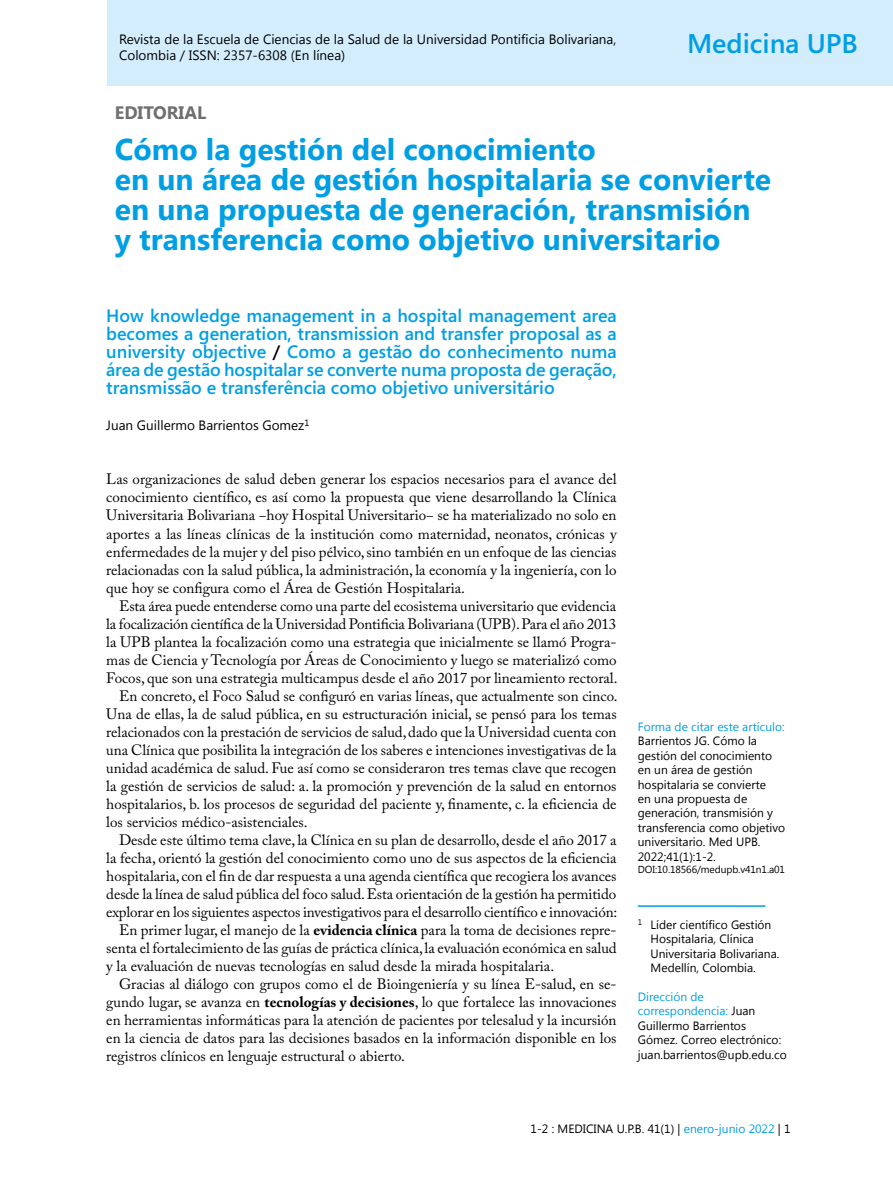
<style>
.page{position:relative;width:893px;height:1191px;background:#fff}
.page>*{position:absolute;margin:0;border:0;box-sizing:border-box;transform-origin:0 0}
.t1{font:700 30px/30px "Segoe UI";color:#009fe3}
.t2{font:600 27px "Segoe";color:#009fe3}
.t3{font:600 18px/18px "Segoe";color:#009fe3;text-align:justify}
.t4{font:700 18px "Segoe UI";color:#706f6f}
.t5{font:15px/18px "Adobe Caslon Pro";color:#000;text-align:justify}
.t6{font:13.5px/16.5px "Segoe UI";color:#000}
.t7{font:12px/14.4px "Segoe UI";color:#000}
.t8{font:12px "Segoe UI";color:#009fe3}
.t9{font:10.2px "Segoe UI";letter-spacing:-.01em;color:#000}
.s1{color:#000}
.s2{font-family:"Minion Pro"}
.s3{font-weight:700}
.s4{color:#009fe3}
</style>
<div class="page">
<div style="left:107px;top:0;width:786px;height:85px;background:#d4edfc"></div>
<hr style="left:638px;top:905px;width:127px;height:1px;background:#009fe3">
<p class="t6" style="left:119px;top:30px;width:499px">Revista de la Escuela de Ciencias de la Salud de la Universidad Pontificia Bolivariana,<br>Colombia / ISSN: 2357-6308 (En línea)</p>
<h2 class="t2" style="left:687px;top:28px;width:172px">Medicina UPB</h2>
<p class="t4" style="left:115px;top:100px;width:93px">EDITORIAL</p>
<h1 class="t1" style="left:115px;top:133px;width:658px">Cómo la gestión del conocimiento<br>en un área de gestión hospitalaria se convierte en una propuesta de generación, transmisión y transferencia como objetivo universitario</h1>
<p class="t3" style="left:106px;top:307px;width:512px">How knowledge management in a hospital management area becomes a generation, transmission and transfer proposal as a university objective <span class="s1">/</span> Como a gestão do conhecimento numa área de gestão hospitalar se converte numa proposta de geração, transmissão e transferência como objetivo universitário</p>
<p class="t6" style="left:106px;top:417px;width:205px">Juan Guillermo Barrientos Gomez<sup>1</sup></p>
<p class="t5" style="left:106px;top:470px;width:512px">Las organizaciones de salud deben generar los espacios necesarios para el avance del conocimiento científico, es así como la propuesta que viene desarrollando la Clínica Universitaria Bolivariana <span class="s2">–</span>hoy Hospital Universitario<span class="s2">–</span> se ha materializado no solo en aportes a las líneas clínicas de la institución como maternidad, neonatos, crónicas y enfermedades de la mujer y del piso pélvico, sino también en un enfoque de las ciencias relacionadas con la salud pública, la administración, la economía y la ingeniería, con lo que hoy se configura como el Área de Gestión Hospitalaria.</p>
<p class="t5" style="left:119px;top:596px;width:499px">Esta área puede entenderse como una parte del ecosistema universitario que evidencia</p>
<p class="t5" style="left:106px;top:614px;width:511px">la focalización científica de la Universidad Pontificia Bolivariana (UPB). Para el año 2013</p>
<p class="t5" style="left:106px;top:632px;width:512px">la UPB plantea la focalización como una estrategia que inicialmente se llamó Progra-</p>
<p class="t5" style="left:106px;top:650px;width:512px">mas de Ciencia y Tecnología por Áreas de Conocimiento y luego se materializó como</p>
<p class="t5" style="left:106px;top:668px;width:513px">Focos, que son una estrategia multicampus desde el año 2017 por lineamiento rectoral.</p>
<p class="t5" style="left:119px;top:686px;width:500px">En concreto, el Foco Salud se configuró en varias líneas, que actualmente son cinco.</p>
<p class="t5" style="left:106px;top:704px;width:512px">Una de ellas, la de salud pública, en su estructuración inicial, se pensó para los temas</p>
<p class="t5" style="left:106px;top:722px;width:512px">relacionados con la prestación de servicios de salud, dado que la Universidad cuenta con</p>
<p class="t5" style="left:106px;top:740px;width:512px">una Clínica que posibilita la integración de los saberes e intenciones investigativas de la</p>
<p class="t5" style="left:106px;top:758px;width:512px">unidad académica de salud. Fue así como se consideraron tres temas clave que recogen</p>
<p class="t5" style="left:106px;top:776px;width:512px">la gestión de servicios de salud: a. la promoción y prevención de la salud en entornos</p>
<p class="t5" style="left:106px;top:794px;width:512px">hospitalarios, b. los procesos de seguridad del paciente y, finamente, c. la eficiencia de</p>
<p class="t5" style="left:106px;top:812px;width:203px">los servicios médico-asistenciales.</p>
<p class="t5" style="left:119px;top:830px;width:499px">Desde este último tema clave, la Clínica en su plan de desarrollo, desde el año 2017 a</p>
<p class="t5" style="left:106px;top:848px;width:512px">la fecha, orientó la gestión del conocimiento como uno de sus aspectos de la eficiencia</p>
<p class="t5" style="left:106px;top:866px;width:512px">hospitalaria, con el fin de dar respuesta a una agenda científica que recogiera los avances</p>
<p class="t5" style="left:106px;top:884px;width:511px">desde la línea de salud pública del foco salud. Esta orientación de la gestión ha permitido</p>
<p class="t5" style="left:106px;top:902px;width:512px">explorar en los siguientes aspectos investigativos para el desarrollo científico e innovación:</p>
<p class="t5" style="left:119px;top:920px;width:499px">En primer lugar, el manejo de la <span class="s3">evidencia clínica</span> para la toma de decisiones repre-</p>
<p class="t5" style="left:106px;top:938px;width:512px">senta el fortalecimiento de las guías de práctica clínica, la evaluación económica en salud</p>
<p class="t5" style="left:106px;top:956px;width:449px">y la evaluación de nuevas tecnologías en salud desde la mirada hospitalaria.</p>
<p class="t5" style="left:119px;top:974px;width:499px">Gracias al diálogo con grupos como el de Bioingeniería y su línea E-salud, en se-</p>
<p class="t5" style="left:106px;top:992px;width:512px">gundo lugar, se avanza en <span class="s3">tecnologías y decisiones</span>, lo que fortalece las innovaciones</p>
<p class="t5" style="left:106px;top:1010px;width:512px">en herramientas informáticas para la atención de pacientes por telesalud y la incursión</p>
<p class="t5" style="left:106px;top:1028px;width:512px">en la ciencia de datos para las decisiones basados en la información disponible en los</p>
<p class="t5" style="left:106px;top:1046px;width:300px">registros clínicos en lenguaje estructural o abierto.</p>
<p class="t8" style="left:638px;top:718px;width:148px">Forma de citar este artículo:</p>
<p class="t7" style="left:638px;top:733px;width:149px">Barrientos JG. Cómo la gestión del conocimiento en un área de gestión hospitalaria se convierte<br>en una propuesta de generación, transmisión y transferencia como objetivo universitario. Med UPB.<br>2022;41(1):1-2.</p>
<p class="t9" style="left:638px;top:862px;width:149px">DOI:10.18566/medupb.v41n1.a01</p>
<p class="t7" style="left:651px;top:917px;width:130px;text-indent:-13px"><sup>1</sup> Líder científico Gestión<br>Hospitalaria, Clínica<br>Universitaria Bolivariana.<br>Medellín, Colombia.</p>
<p class="t7" style="left:638px;top:989px;width:150px"><span class="s4">Dirección de correspondencia:</span> Juan<br>Guillermo Barrientos<br>Gómez. Correo electrónico: juan.barrientos@upb.edu.co</p>
<p class="t7" style="left:531px;top:1120px;width:261px">1-2 : MEDICINA U.P.B. 41(1) | <span class="s4">enero-junio 2022</span> | 1</p>
</div>
